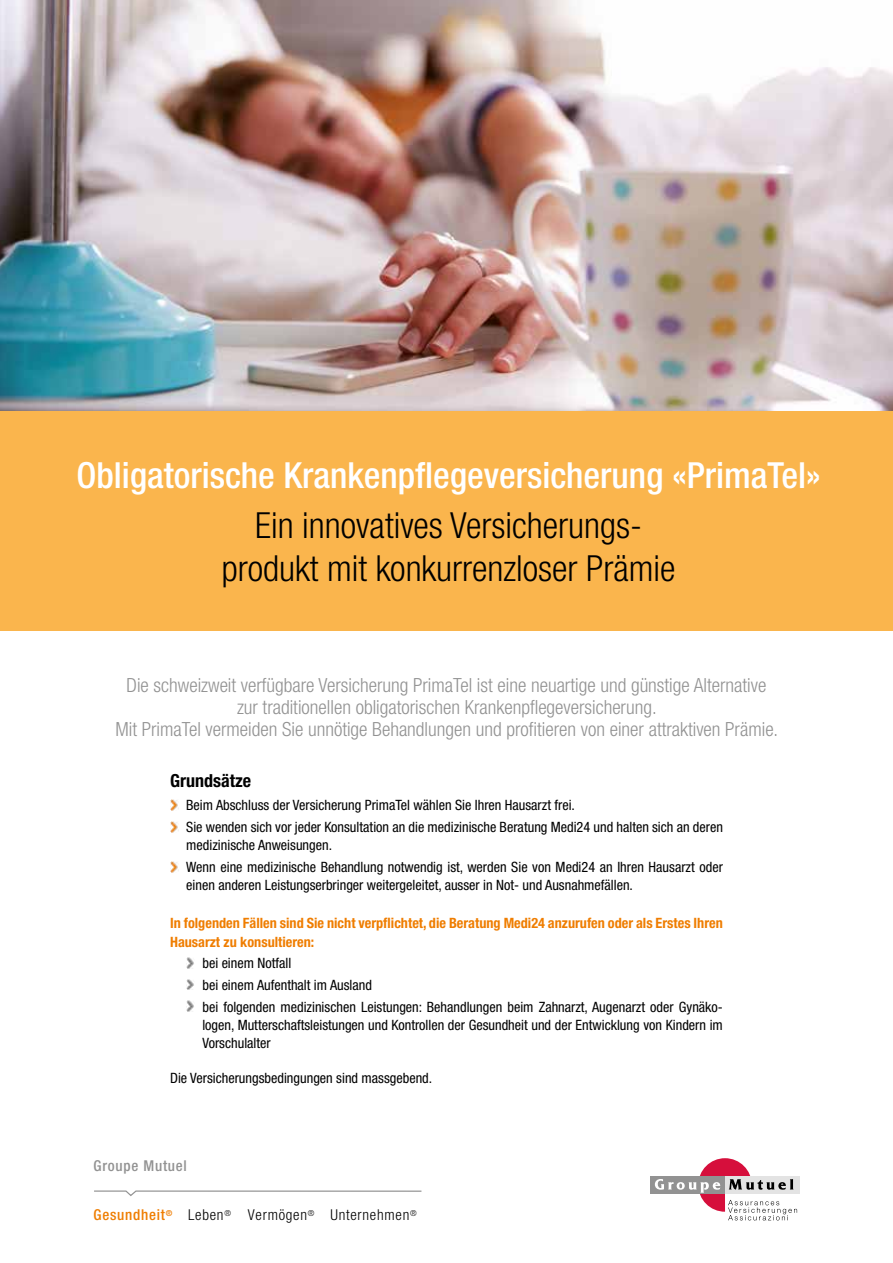
<style>
.page{position:relative;width:893px;height:1263px;background:#fff}
.page>*{position:absolute;margin:0;border:0;box-sizing:border-box;transform-origin:0 0}
.t1{font:300 condensed 36px/43.2px "Helvetica Neue LT";color:#000;text-align:center}
.t2{font:500 condensed 36px "Helvetica Neue LT";color:#fff}
.t3{font:300 condensed 19.5px/21.8px "Helvetica Neue LT";color:#929292;text-align:center}
.t4{font:700 condensed 18px "Helvetica Neue LT";color:#000}
.t5{font:300 condensed 15px "Helvetica Neue LT";letter-spacing:.05em;color:#000}
.t6{font:500 condensed 15px "Helvetica Neue LT";letter-spacing:.05em;color:#929292}
.t7{font:500 condensed 15px "Helvetica Neue LT";letter-spacing:.05em;color:#ef7d00}
.t8{font:condensed 14.25px/21.6px "Helvetica Neue LT";color:#000}
.t9{font:700 condensed 14.25px/18.3px "Helvetica Neue LT";color:#ef7d00}
</style>
<div class="page">
<img style="left:0;top:0;width:893px;height:411px">
<div style="left:0;top:411px;width:893px;height:219px;background:#fab54d"></div>
<div style="left:651px;top:1176px;width:74px;height:18px;background:#929292"></div>
<div style="left:725px;top:1176px;width:74px;height:18px;background:#e3e3e3"></div>
<svg style="left:655px;top:1158px;width:142px;height:62px"></svg>
<svg style="left:94px;top:1190px;width:327px;height:6px"></svg>
<svg style="left:170px;top:800px;width:9px;height:10px"></svg>
<svg style="left:170px;top:821px;width:9px;height:11px"></svg>
<svg style="left:170px;top:861px;width:9px;height:11px"></svg>
<svg style="left:186px;top:957px;width:8px;height:11px"></svg>
<svg style="left:186px;top:979px;width:8px;height:11px"></svg>
<svg style="left:186px;top:1001px;width:8px;height:10px"></svg>
<h1 class="t2" style="left:76px;top:454px;width:746px">Obligatorische Krankenpflegeversicherung «PrimaTel»</h1>
<h1 class="t1" style="left:222px;top:503px;width:455px">Ein innovatives Versicherungs&shy;produkt mit konkurrenzloser Prämie</h1>
<p class="t3" style="left:115px;top:674px;width:664px">Die schweizweit verfügbare Versicherung PrimaTel ist eine neuartige und günstige Alternative zur traditionellen obligatorischen Krankenpflegeversicherung.<br>Mit PrimaTel vermeiden Sie unnötige Behandlungen und profitieren von einer attraktiven Prämie.</p>
<p class="t4" style="left:170px;top:769px;width:82px">Grundsätze</p>
<p class="t8" style="left:186px;top:794px;width:538px">Beim Abschluss der Versicherung PrimaTel wählen Sie Ihren Hausarzt frei.<br>Sie wenden sich vor jeder Konsultation an die medizinische Beratung Medi24 und halten sich an deren</p>
<p class="t8" style="left:186px;top:834px;width:538px">medizinische Anweisungen.<br>Wenn eine medizinische Behandlung notwendig ist, werden Sie von Medi24 an Ihren Hausarzt oder</p>
<p class="t8" style="left:186px;top:874px;width:448px">einen anderen Leistungserbringer weitergeleitet, ausser in Not- und Ausnahmefällen.</p>
<p class="t9" style="left:170px;top:914px;width:554px">In folgenden Fällen sind Sie nicht verpflichtet, die Beratung Medi24 anzurufen oder als Erstes Ihren<br>Hausarzt zu konsultieren:</p>
<p class="t8" style="left:202px;top:952px;width:522px">bei einem Notfall<br>bei einem Aufenthalt im Ausland<br>bei folgenden medizinischen Leistungen: Behandlungen beim Zahnarzt, Augenarzt oder Gynäko-</p>
<p class="t8" style="left:202px;top:1015px;width:522px;line-height:18.3px">logen, Mutterschaftsleistungen und Kontrollen der Gesundheit und der Entwicklung von Kindern im<br>Vorschulalter</p>
<p class="t8" style="left:170px;top:1067px;width:264px">Die Versicherungsbedingungen sind massgebend.</p>
<p class="t6" style="left:94px;top:1157px;width:95px">Groupe Mutuel</p>
<p class="t7" style="left:94px;top:1206px;width:80px">Gesundheit<sup>®</sup></p>
<p class="t5" style="left:188px;top:1206px;width:44px">Leben<sup>®</sup></p>
<p class="t5" style="left:248px;top:1206px;width:68px">Vermögen<sup>®</sup></p>
<p class="t5" style="left:330px;top:1206px;width:88px">Unternehmen<sup>®</sup></p>
</div>
